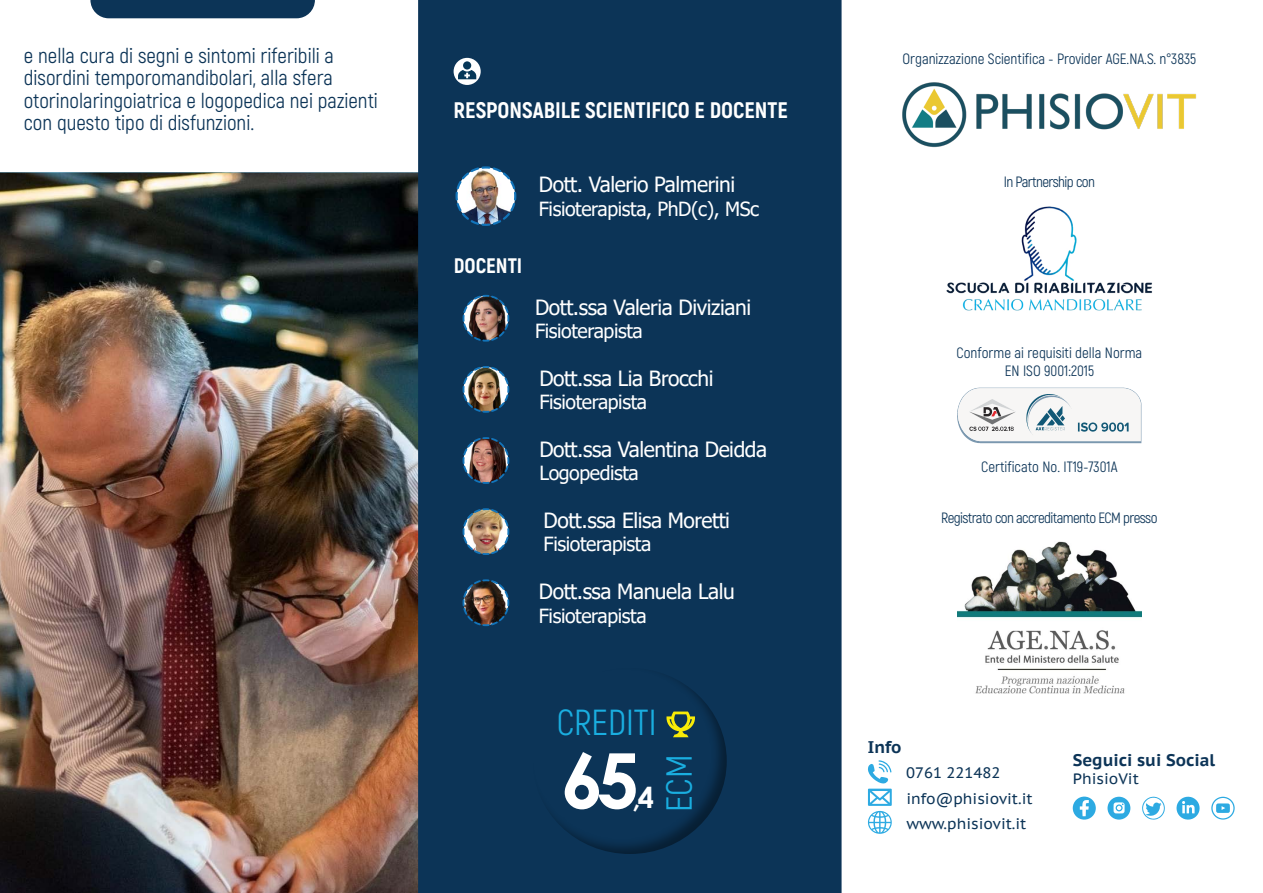
<style>
.page{position:relative;width:1263px;height:893px;background:#fff}
.page>*{position:absolute;margin:0;border:0;box-sizing:border-box;transform-origin:0 0}
.t1{font:700 76.05px "Century Gothic";color:#fff}
.t2{font:36.3px "Akrobat";color:#1aaee0}
.t3{font:700 28.95px "Century Gothic";color:#fff}
.t4{font:800 22.5px "Akrobat";color:#fff}
.t5{font:21px/22.5px "Akrobat";color:#0c3457}
.t6{font:21px "Tahoma";letter-spacing:-.02em;color:#fff}
.t7{font:800 21px "Akrobat";color:#fff}
.t8{font:19.5px "Tahoma";letter-spacing:-.02em;color:#fff}
.t9{font:700 16.8px "PT Sans Caption";color:#0c3457}
.t10{font:15.15px "PT Sans Caption";color:#0c3457}
.t11{font:15px "Akrobat";color:#0c3457}
.t12{font:15px "Akrobat";letter-spacing:-.04em;color:#0c3457}
</style>
<div class="page">
<img style="left:0;top:172px;width:418px;height:721px">
<div style="left:418px;top:0;width:423px;height:893px;background:#0c3457"></div>
<svg style="left:868px;top:760px;width:24px;height:74px"></svg>
<svg style="left:1072px;top:796px;width:24px;height:24px"></svg>
<svg style="left:1107px;top:797px;width:23px;height:23px"></svg>
<svg style="left:1142px;top:797px;width:23px;height:23px"></svg>
<svg style="left:1176px;top:796px;width:24px;height:24px"></svg>
<svg style="left:1211px;top:797px;width:24px;height:23px"></svg>
<svg style="left:957px;top:388px;width:185px;height:55px"></svg>
<img style="left:957px;top:541px;width:184px;height:153px">
<img style="left:902px;top:82px;width:294px;height:66px">
<img style="left:946px;top:206px;width:206px;height:105px">
<img style="left:454px;top:165px;width:63px;height:62px">
<svg style="left:462px;top:436px;width:48px;height:49px;background:#5d5862"></svg>
<img style="left:462px;top:507px;width:48px;height:49px">
<img style="left:462px;top:578px;width:48px;height:49px">
<img style="left:462px;top:365px;width:48px;height:49px">
<svg style="left:462px;top:294px;width:48px;height:49px;background:#595c66"></svg>
<svg style="left:454px;top:58px;width:27px;height:27px"></svg>
<div style="left:463px;top:61px;width:8px;height:9px;background:#063758;border-radius:50%"></div>
<svg style="left:458px;top:70px;width:18px;height:9px"></svg>
<div style="left:532px;top:668px;width:196px;height:189px;background:#000;opacity:.41"></div>
<svg style="left:666px;top:711px;width:29px;height:26px"></svg>
<div style="left:90px;top:0;width:225px;height:18px;background:#0c3457"></div>
<p class="t5" style="left:24px;top:44px;width:355px">e nella cura di segni e sintomi riferibili a disordini temporomandibolari, alla sfera otorinolaringoiatrica e logopedica nei pazienti con questo tipo di disfunzioni.</p>
<p class="t4" style="left:454px;top:95px;width:336px">RESPONSABILE SCIENTIFICO E DOCENTE</p>
<p class="t7" style="left:454px;top:252px;width:70px">DOCENTI</p>
<p class="t6" style="left:539px;top:171px;width:198px">Dott. Valerio Palmerini</p>
<p class="t8" style="left:539px;top:196px;width:222px">Fisioterapista, PhD(c), MSc</p>
<p class="t6" style="left:535px;top:293px;width:218px">Dott.ssa Valeria Diviziani</p>
<p class="t8" style="left:535px;top:318px;width:109px">Fisioterapista</p>
<p class="t6" style="left:539px;top:364px;width:176px">Dott.ssa Lia Brocchi</p>
<p class="t8" style="left:539px;top:389px;width:109px">Fisioterapista</p>
<p class="t6" style="left:539px;top:435px;width:229px">Dott.ssa Valentina Deidda</p>
<p class="t8" style="left:539px;top:460px;width:101px">Logopedista</p>
<p class="t6" style="left:544px;top:506px;width:188px">Dott.ssa Elisa Moretti</p>
<p class="t8" style="left:544px;top:531px;width:109px">Fisioterapista</p>
<p class="t6" style="left:539px;top:577px;width:197px">Dott.ssa Manuela Lalu</p>
<p class="t8" style="left:539px;top:602px;width:109px">Fisioterapista</p>
<p class="t2" style="left:557px;top:701px;width:101px">CREDITI</p>
<p class="t1" style="left:561px;top:723px;width:80px">65</p>
<p class="t3" style="left:632px;top:775px;width:23px">,4</p>
<p class="t2" style="left:658px;top:812px;width:59px;rotate:-90deg">ECM</p>
<p class="t11" style="left:902px;top:49px;width:295px">Organizzazione Scientifica - Provider AGE.NA.S. n°3835</p>
<p class="t12" style="left:1004px;top:173px;width:93px">In Partnership con</p>
<p class="t11" style="left:956px;top:344px;width:187px">Conforme ai requisiti della Norma</p>
<p class="t11" style="left:1005px;top:362px;width:91px">EN ISO 9001:2015</p>
<p class="t11" style="left:981px;top:458px;width:138px">Certificato No. IT19-7301A</p>
<p class="t12" style="left:941px;top:508px;width:218px">Registrato con accreditamento ECM presso</p>
<p class="t9" style="left:868px;top:736px;width:35px">Info</p>
<p class="t10" style="left:906px;top:763px;width:96px">0761 221482</p>
<p class="t10" style="left:906px;top:788px;width:128px">info@phisiovit.it</p>
<p class="t10" style="left:906px;top:814px;width:121px">www.phisiovit.it</p>
<p class="t9" style="left:1073px;top:749px;width:144px">Seguici sui Social</p>
<p class="t10" style="left:1073px;top:769px;width:68px">PhisioVit</p>
</div>
